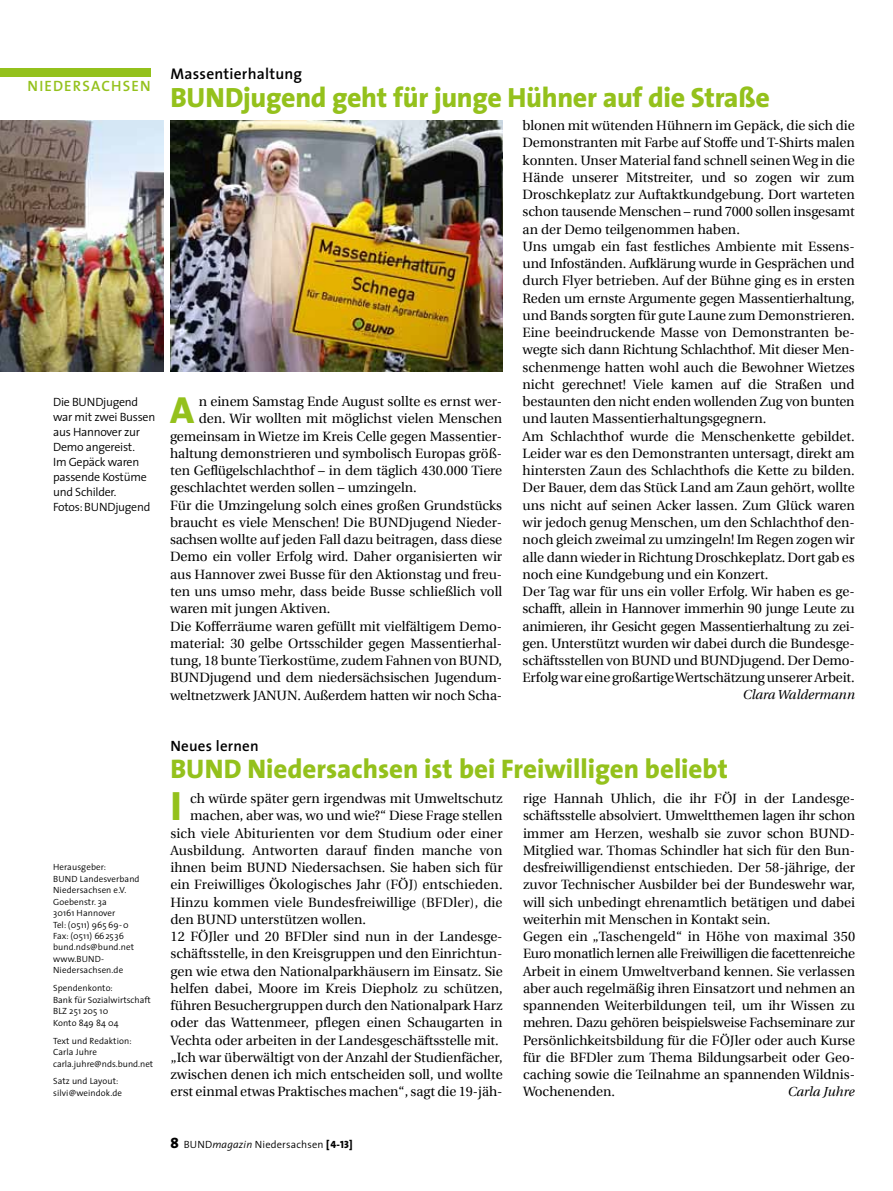
<style>
.page{position:relative;width:893px;height:1191px;background:#fff}
.page>*{position:absolute;margin:0;border:0;box-sizing:border-box;transform-origin:0 0}
.t1{font:800 41.25px "The Sans";color:#94c11c}
.t2{font:800 37.95px "The Sans";color:#94c11c}
.t3{font:800 27.9px "The Sans";letter-spacing:-.01em;color:#94c11c}
.t4{font:800 27px "The Sans";color:#94c11c}
.t5{font:600 15.6px "The Sans";letter-spacing:.015em;color:#000}
.t6{font:600 15px "The Sans";letter-spacing:.075em;color:#94c11c}
.t7{font:600 15px "The Sans";letter-spacing:.015em;color:#000}
.t8{font:13.5px/17.2px "Utopia";color:#000}
.t9{font:italic 13.2px "Utopia";color:#000}
.t10{font:300 12px/15px "The Sans";letter-spacing:-.02em;color:#000}
.t11{font:300 10.5px "The Sans";letter-spacing:.015em;color:#000}
.t12{font:300 9px/11.6px "The Sans";letter-spacing:.01em;color:#000}
.s1{font-family:"The Sans Extra Bold Caps";font-weight:400;font-size:15px}
.s2{font-style:italic}
.s3{font-family:"The Sans Extra Bold Caps";font-weight:400}
</style>
<div class="page">
<img style="left:0;top:121px;width:164px;height:250px">
<img style="left:171px;top:121px;width:332px;height:250px">
<div style="left:0;top:68px;width:151px;height:9px;background:#94c11c"></div>
<p class="t6" style="left:28px;top:73px;width:124px">NIEDERSACHSEN</p>
<p class="t10" style="left:53px;top:394px;width:104px">Die BUNDjugend war mit zwei Bussen aus Hannover zur<br>Demo angereist.<br>Im Gepäck waren passende Kostüme und Schilder.<br>Fotos:BUNDjugend</p>
<p class="t12" style="left:53px;top:861px;width:88px">Herausgeber:<br>BUND Landesverband<br>Niedersachsen e.V.<br>Goebenstr. 3a<br>30161 Hannover<br>Tel: (0511) 965 69-0<br>Fax: (0511) 662536 bund.nds@bund.net www.BUND-<br>Niedersachsen.de</p>
<p class="t12" style="left:53px;top:982px;width:99px">Spendenkonto:<br>Bank für Sozialwirtschaft<br>BLZ 251 205 10<br>Konto 849 84 04</p>
<p class="t12" style="left:53px;top:1034px;width:102px">Text und Redaktion:<br>Carla Juhre carla.juhre@nds.bund.net</p>
<p class="t12" style="left:53px;top:1075px;width:70px">Satz und Layout: silvi@weindok.de</p>
<p class="t5" style="left:171px;top:61px;width:133px">Massentierhaltung</p>
<h3 class="t3" style="left:171px;top:74px;width:601px">BUNDjugend geht für junge Hühner auf die Straße</h3>
<h2 class="t2" style="left:170px;top:378px;width:26px">A</h2>
<p class="t8" style="left:199px;top:393px;width:305px">n einem Samstag Ende August sollte es ernst wer-</p>
<p class="t8" style="left:199px;top:410px;width:305px">den. Wir wollten mit möglichst vielen Menschen</p>
<p class="t8" style="left:170px;top:427px;width:334px">gemeinsam in Wietze im Kreis Celle gegen Massentier-</p>
<p class="t8" style="left:170px;top:445px;width:334px">haltung demonstrieren und symbolisch Europas größ-</p>
<p class="t8" style="left:170px;top:462px;width:334px">ten Geflügelschlachthof – in dem täglich 430.000 Tiere</p>
<p class="t8" style="left:170px;top:479px;width:248px">geschlachtet werden sollen – umzingeln.</p>
<p class="t8" style="left:170px;top:497px;width:334px">Für die Umzingelung solch eines großen Grundstücks</p>
<p class="t8" style="left:170px;top:514px;width:334px">braucht es viele Menschen! Die BUNDjugend Nieder-</p>
<p class="t8" style="left:170px;top:531px;width:334px">sachsen wollte auf jeden Fall dazu beitragen, dass diese</p>
<p class="t8" style="left:170px;top:548px;width:334px">Demo ein voller Erfolg wird. Daher organisierten wir</p>
<p class="t8" style="left:170px;top:566px;width:334px">aus Hannover zwei Busse für den Aktionstag und freu-</p>
<p class="t8" style="left:170px;top:583px;width:334px">ten uns umso mehr, dass beide Busse schließlich voll</p>
<p class="t8" style="left:170px;top:600px;width:162px">waren mit jungen Aktiven.</p>
<p class="t8" style="left:170px;top:617px;width:334px">Die Kofferräume waren gefüllt mit vielfältigem Demo-</p>
<p class="t8" style="left:170px;top:635px;width:334px">material: 30 gelbe Ortsschilder gegen Massentierhal-</p>
<p class="t8" style="left:170px;top:652px;width:334px">tung, 18 bunte Tierkostüme, zudem Fahnen von BUND,</p>
<p class="t8" style="left:170px;top:669px;width:334px">BUNDjugend und dem niedersächsischen Jugendum-</p>
<p class="t8" style="left:170px;top:686px;width:334px">weltnetzwerk JANUN. Außerdem hatten wir noch Scha-</p>
<p class="t8" style="left:523px;top:117px;width:334px">blonen mit wütenden Hühnern im Gepäck, die sich die Demonstranten mit Farbe auf Stoffe und T-Shirts malen konnten. Unser Material fand schnell seinen Weg in die Hände unserer Mitstreiter, und so zogen wir zum Droschkeplatz zur Auftaktkundgebung. Dort warteten schon tausende Menschen – rund 7000 sollen insgesamt an der Demo teilgenommen haben.<br>Uns umgab ein fast festliches Ambiente mit Essens&shy;und Infoständen. Aufklärung wurde in Gesprächen und durch Flyer betrieben. Auf der Bühne ging es in ersten Reden um ernste Argumente gegen Massentierhaltung, und Bands sorgten für gute Laune zum Demonstrieren.<br>Eine beeindruckende Masse von Demonstranten be&shy;wegte sich dann Richtung Schlachthof. Mit dieser Men&shy;schenmenge hatten wohl auch die Bewohner Wietzes nicht gerechnet! Viele kamen auf die Straßen und bestaunten den nicht enden wollenden Zug von bunten und lauten Massentierhaltungsgegnern.<br>Am Schlachthof wurde die Menschenkette gebildet.<br>Leider war es den Demonstranten untersagt, direkt am hintersten Zaun des Schlachthofs die Kette zu bilden.<br>Der Bauer, dem das Stück Land am Zaun gehört, wollte uns nicht auf seinen Acker lassen. Zum Glück waren wir jedoch genug Menschen, um den Schlachthof den&shy;noch gleich zweimal zu umzingeln! Im Regen zogen wir alle dann wieder in Richtung Droschkeplatz. Dort gab es noch eine Kundgebung und ein Konzert.<br>Der Tag war für uns ein voller Erfolg. Wir haben es ge&shy;schafft, allein in Hannover immerhin 90 junge Leute zu animieren, ihr Gesicht gegen Massentierhaltung zu zei&shy;gen. Unterstützt wurden wir dabei durch die Bundesge&shy;schäftsstellen von BUND und BUNDjugend. Der Demo-Erfolg war eine großartige Wertschätzung unserer Arbeit.</p>
<p class="t9" style="left:742px;top:687px;width:114px">Clara Waldermann</p>
<p class="t7" style="left:171px;top:733px;width:90px">Neues lernen</p>
<h3 class="t4" style="left:171px;top:746px;width:559px">BUND Niedersachsen ist bei Freiwilligen beliebt</h3>
<p class="t8" style="left:523px;top:790px;width:334px">rige Hannah Uhlich, die ihr FÖJ in der Landesge&shy;schäftsstelle absolviert. Umweltthemen lagen ihr schon immer am Herzen, weshalb sie zuvor schon BUND-Mitglied war. Thomas Schindler hat sich für den Bun&shy;desfreiwilligendienst entschieden. Der 58-jährige, der zuvor Technischer Ausbilder bei der Bundeswehr war, will sich unbedingt ehrenamtlich betätigen und dabei weiterhin mit Menschen in Kontakt sein.<br>Gegen ein „Taschengeld“ in Höhe von maximal 350<br>Euro monatlich lernen alle Freiwilligen die facettenreiche Arbeit in einem Umweltverband kennen. Sie verlassen aber auch regelmäßig ihren Einsatzort und nehmen an spannenden Weiterbildungen teil, um ihr Wissen zu mehren. Dazu gehören beispielsweise Fachseminare zur Persönlichkeitsbildung für die FÖJler oder auch Kurse für die BFDler zum Thema Bildungsarbeit oder Geo&shy;caching sowie die Teilnahme an spannenden Wildnis-Wochenenden.</p>
<h1 class="t1" style="left:171px;top:771px;width:13px">I</h1>
<p class="t8" style="left:190px;top:790px;width:314px">ch würde später gern irgendwas mit Umweltschutz</p>
<p class="t8" style="left:190px;top:807px;width:314px">machen, aber was, wo und wie?“ Diese Frage stellen</p>
<p class="t8" style="left:170px;top:824px;width:334px">sich viele Abiturienten vor dem Studium oder einer</p>
<p class="t8" style="left:170px;top:842px;width:334px">Ausbildung. Antworten darauf finden manche von</p>
<p class="t8" style="left:170px;top:859px;width:334px">ihnen beim BUND Niedersachsen. Sie haben sich für</p>
<p class="t8" style="left:170px;top:876px;width:334px">ein Freiwilliges Ökologisches Jahr (FÖJ) entschieden.</p>
<p class="t8" style="left:170px;top:893px;width:334px">Hinzu kommen viele Bundesfreiwillige (BFDler), die</p>
<p class="t8" style="left:170px;top:911px;width:197px">den BUND unterstützen wollen.</p>
<p class="t8" style="left:170px;top:928px;width:334px">12 FÖJler und 20 BFDler sind nun in der Landesge-</p>
<p class="t8" style="left:170px;top:945px;width:334px">schäftsstelle, in den Kreisgruppen und den Einrichtun-</p>
<p class="t8" style="left:170px;top:962px;width:334px">gen wie etwa den Nationalparkhäusern im Einsatz. Sie</p>
<p class="t8" style="left:170px;top:980px;width:334px">helfen dabei, Moore im Kreis Diepholz zu schützen,</p>
<p class="t8" style="left:170px;top:997px;width:334px">führen Besuchergruppen durch den Nationalpark Harz</p>
<p class="t8" style="left:170px;top:1014px;width:334px">oder das Wattenmeer, pflegen einen Schaugarten in</p>
<p class="t8" style="left:170px;top:1031px;width:330px">Vechta oder arbeiten in der Landesgeschäftsstelle mit.</p>
<p class="t8" style="left:170px;top:1049px;width:334px">„Ich war überwältigt von der Anzahl der Studienfächer,</p>
<p class="t8" style="left:170px;top:1066px;width:334px">zwischen denen ich mich entscheiden soll, und wollte</p>
<p class="t8" style="left:170px;top:1083px;width:334px">erst einmal etwas Praktisches machen“, sagt die 19-jäh-</p>
<p class="t9" style="left:788px;top:1084px;width:68px">Carla Juhre</p>
<p class="t11" style="left:171px;top:1135px;width:184px"><span class="s1">8</span> BUND<span class="s2">magazin</span> Niedersachsen <span class="s3">[4-13]</span></p>
</div>
